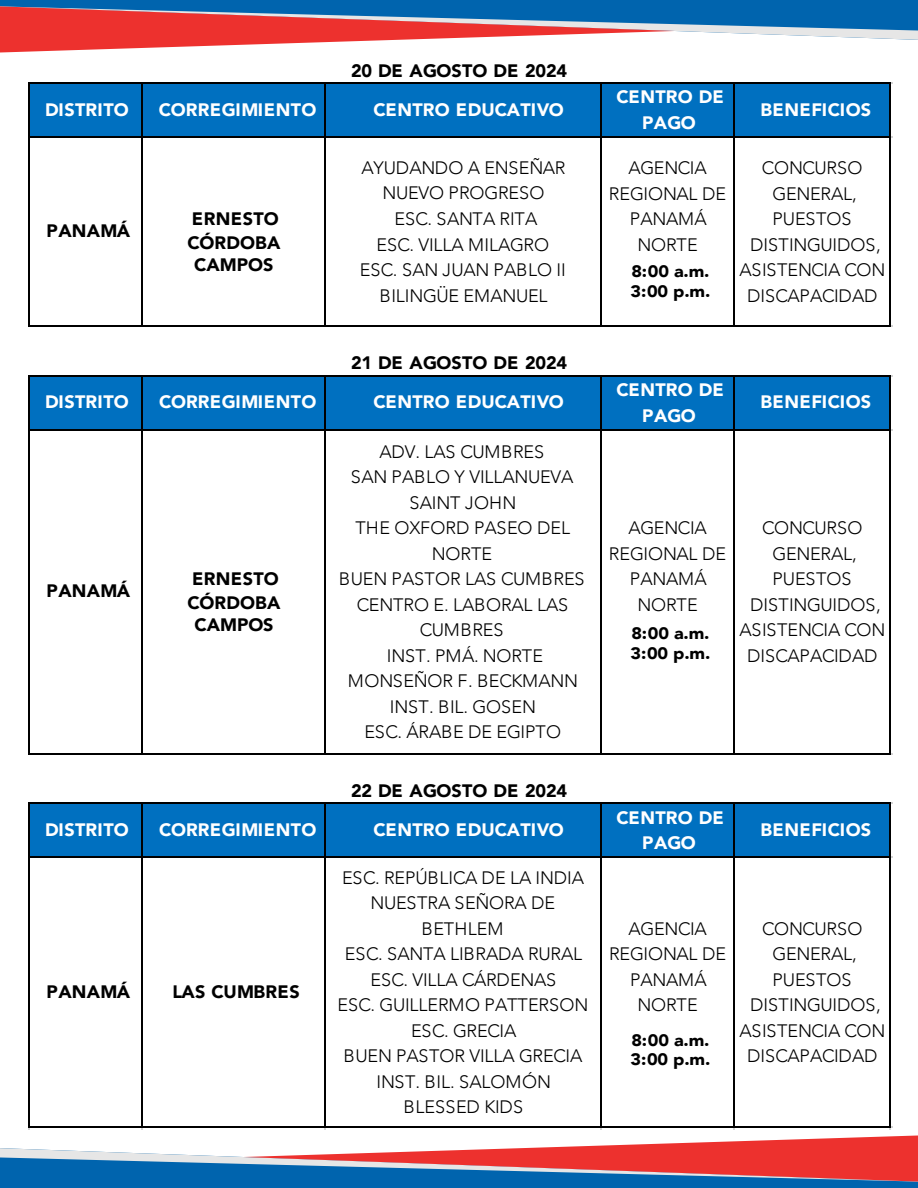
<style>
.page{position:relative;width:918px;height:1188px;background:#fff}
.page>*{position:absolute;margin:0;border:0;box-sizing:border-box;transform-origin:0 0}
.t1{font:300 18px/25.5px "Avenir";letter-spacing:-.01em;color:#000;text-align:center}
.t2{font:900 18px/25.5px "Avenir";letter-spacing:.015em;color:#fff;text-align:center}
.t3{font:900 18px/24px "Avenir";color:#000}
.t4{font:900 16.65px/20px "Avenir";letter-spacing:-.01em;color:#000;scale:1.09 1}
</style>
<div class="page">
<svg style="left:0;top:0;width:918px;height:52px"></svg>
<div style="left:28px;top:82px;width:863px;height:56px;background:#0070c0"></div>
<div style="left:28px;top:375px;width:863px;height:55px;background:#0070c0"></div>
<div style="left:28px;top:802px;width:863px;height:56px;background:#0070c0"></div>
<hr style="left:30px;top:82px;width:861px;height:2px;background:#000">
<hr style="left:30px;top:136px;width:861px;height:2px;background:#000">
<hr style="left:28px;top:82px;width:2px;height:245px;background:#000">
<hr style="left:141px;top:84px;width:2px;height:243px;background:#000">
<hr style="left:324px;top:84px;width:2px;height:243px;background:#000">
<hr style="left:600px;top:84px;width:2px;height:243px;background:#000">
<hr style="left:734px;top:84px;width:1px;height:243px;background:#000">
<hr style="left:30px;top:326px;width:861px;height:1px;background:#000">
<hr style="left:890px;top:84px;width:1px;height:243px;background:#000">
<hr style="left:30px;top:375px;width:861px;height:1px;background:#000">
<hr style="left:30px;top:429px;width:861px;height:1px;background:#000">
<hr style="left:28px;top:375px;width:2px;height:379px;background:#000">
<hr style="left:141px;top:376px;width:2px;height:378px;background:#000">
<hr style="left:324px;top:376px;width:2px;height:378px;background:#000">
<hr style="left:600px;top:376px;width:2px;height:378px;background:#000">
<hr style="left:734px;top:376px;width:1px;height:378px;background:#000">
<hr style="left:30px;top:753px;width:861px;height:1px;background:#000">
<hr style="left:890px;top:376px;width:1px;height:378px;background:#000">
<hr style="left:30px;top:802px;width:861px;height:2px;background:#000">
<hr style="left:30px;top:856px;width:861px;height:2px;background:#000">
<hr style="left:28px;top:802px;width:2px;height:326px;background:#000">
<hr style="left:141px;top:804px;width:2px;height:324px;background:#000">
<hr style="left:324px;top:804px;width:2px;height:324px;background:#000">
<hr style="left:600px;top:804px;width:2px;height:324px;background:#000">
<hr style="left:734px;top:804px;width:1px;height:324px;background:#000">
<hr style="left:890px;top:804px;width:1px;height:324px;background:#000">
<svg style="left:0;top:1126px;width:918px;height:62px"></svg>
<p class="t3" style="left:351px;top:58px;width:218px">20 DE AGOSTO DE 2024</p>
<p class="t2" style="left:45px;top:96px;width:85px">DISTRITO</p>
<p class="t2" style="left:159px;top:96px;width:159px">CORREGIMIENTO</p>
<p class="t2" style="left:374px;top:96px;width:192px">CENTRO EDUCATIVO</p>
<p class="t2" style="left:617px;top:84px;width:109px">CENTRO DE<br>PAGO</p>
<p class="t2" style="left:761px;top:96px;width:112px">BENEFICIOS</p>
<p class="t3" style="left:46px;top:218px;width:85px">PANAMÁ</p>
<p class="t3" style="left:188px;top:206px;width:94px">ERNESTO<br>CÓRDOBA</p>
<p class="t3" style="left:194px;top:252px;width:81px">CAMPOS</p>
<p class="t1" style="left:360px;top:155px;width:207px">AYUDANDO A ENSEÑAR<br>NUEVO PROGRESO<br>ESC. SANTA RITA<br>ESC. VILLA MILAGRO<br>ESC. SAN JUAN PABLO II<br>BILINGÜE EMANUEL</p>
<p class="t1" style="left:609px;top:155px;width:119px">AGENCIA<br>REGIONAL DE<br>PANAMÁ<br>NORTE</p>
<p class="t1" style="left:740px;top:155px;width:148px">CONCURSO<br>GENERAL,<br>PUESTOS<br>DISTINGUIDOS,<br>ASISTENCIA CON<br>DISCAPACIDAD</p>
<p class="t4" style="left:631px;top:261px;width:75px">8:00 a.m.<br>3:00 p.m.</p>
<p class="t3" style="left:351px;top:350px;width:218px">21 DE AGOSTO DE 2024</p>
<p class="t2" style="left:45px;top:389px;width:85px">DISTRITO</p>
<p class="t2" style="left:159px;top:389px;width:159px">CORREGIMIENTO</p>
<p class="t2" style="left:374px;top:389px;width:192px">CENTRO EDUCATIVO</p>
<p class="t3" style="left:47px;top:578px;width:85px">PANAMÁ</p>
<p class="t3" style="left:188px;top:566px;width:94px">ERNESTO<br>CÓRDOBA</p>
<p class="t3" style="left:194px;top:612px;width:81px">CAMPOS</p>
<p class="t1" style="left:339px;top:439px;width:247px">ADV. LAS CUMBRES<br>SAN PABLO Y VILLANUEVA<br>SAINT JOHN<br>THE OXFORD PASEO DEL<br>NORTE<br>BUEN PASTOR LAS CUMBRES<br>CENTRO E. LABORAL LAS<br>CUMBRES<br>INST. PMÁ. NORTE<br>MONSEÑOR F. BECKMANN<br>INST. BIL. GOSEN<br>ESC. ÁRABE DE EGIPTO</p>
<p class="t3" style="left:351px;top:778px;width:218px">22 DE AGOSTO DE 2024</p>
<p class="t2" style="left:45px;top:816px;width:85px">DISTRITO</p>
<p class="t2" style="left:159px;top:816px;width:159px">CORREGIMIENTO</p>
<p class="t2" style="left:374px;top:816px;width:192px">CENTRO EDUCATIVO</p>
<p class="t3" style="left:47px;top:979px;width:85px">PANAMÁ</p>
<p class="t3" style="left:173px;top:979px;width:129px">LAS CUMBRES</p>
<p class="t1" style="left:338px;top:865px;width:253px">ESC. REPÚBLICA DE LA INDIA<br>NUESTRA SEÑORA DE<br>BETHLEM<br>ESC. SANTA LIBRADA RURAL<br>ESC. VILLA CÁRDENAS<br>ESC. GUILLERMO PATTERSON<br>ESC. GRECIA<br>BUEN PASTOR VILLA GRECIA<br>INST. BIL. SALOMÓN<br>BLESSED KIDS</p>
<p class="t2" style="left:617px;top:377px;width:109px">CENTRO DE<br>PAGO</p>
<p class="t2" style="left:761px;top:389px;width:112px">BENEFICIOS</p>
<p class="t1" style="left:609px;top:515px;width:119px">AGENCIA<br>REGIONAL DE<br>PANAMÁ<br>NORTE</p>
<p class="t1" style="left:740px;top:515px;width:148px">CONCURSO<br>GENERAL,<br>PUESTOS<br>DISTINGUIDOS,<br>ASISTENCIA CON<br>DISCAPACIDAD</p>
<p class="t4" style="left:631px;top:623px;width:75px">8:00 a.m.<br>3:00 p.m.</p>
<p class="t2" style="left:617px;top:804px;width:109px">CENTRO DE<br>PAGO</p>
<p class="t2" style="left:761px;top:816px;width:112px">BENEFICIOS</p>
<p class="t1" style="left:609px;top:916px;width:119px">AGENCIA<br>REGIONAL DE<br>PANAMÁ<br>NORTE</p>
<p class="t1" style="left:740px;top:916px;width:148px">CONCURSO<br>GENERAL,<br>PUESTOS<br>DISTINGUIDOS,<br>ASISTENCIA CON<br>DISCAPACIDAD</p>
<p class="t4" style="left:631px;top:1029px;width:75px">8:00 a.m.<br>3:00 p.m.</p>
</div>
